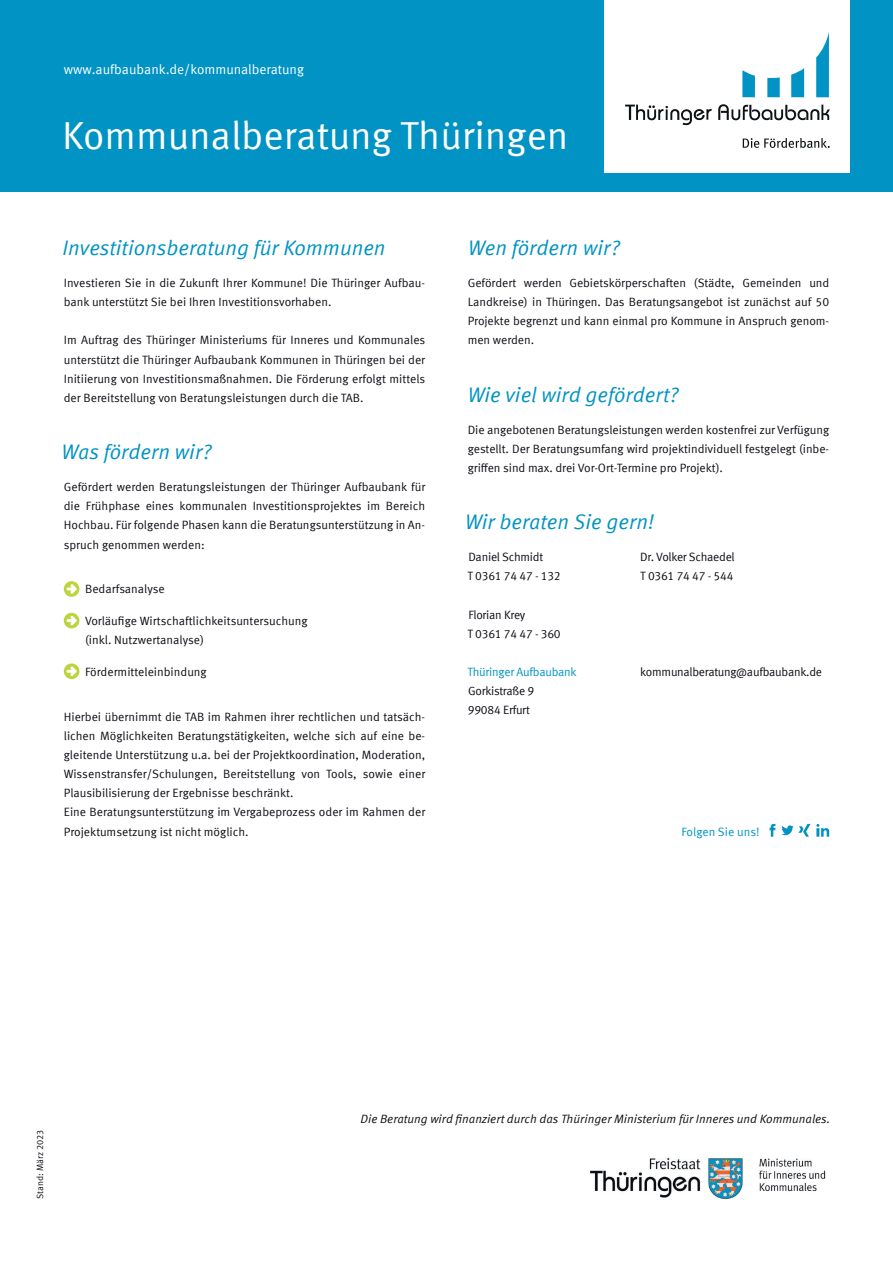
<style>
.page{position:relative;width:893px;height:1263px;background:#fff}
.page>*{position:absolute;margin:0;border:0;box-sizing:border-box;transform-origin:0 0}
.t1{font:39px "Meta Offc Norm";color:#fff}
.t2{font:21px "Meta Offc Norm Ita";color:#0093c3}
.t3{font:13.5px "Meta Offc Norm";color:#fff}
.t4{font:12px/19.2px "Meta Offc Norm";letter-spacing:-.005em;color:#0e0c14}
.t5{font:12px "Meta Offc Norm Ita";color:#0e0c14}
.t6{font:12px "Meta Offc Norm";letter-spacing:-.02em;color:#0093c3}
.t7{font:12px "Meta Offc Norm";color:#0093c3}
.t8{font:9px "Meta Offc Norm";color:#0e0c14}
.s1{font-family:"Meta Offc"}
</style>
<div class="page">
<div style="left:0;top:0;width:893px;height:191px;background:#0093c3"></div>
<div style="left:604px;top:0;width:246px;height:173px;background:#fff"></div>
<svg style="left:743px;top:138px;width:86px;height:10px"></svg>
<svg style="left:742px;top:70px;width:13px;height:27px"></svg>
<svg style="left:767px;top:77px;width:13px;height:20px"></svg>
<svg style="left:791px;top:68px;width:13px;height:29px"></svg>
<svg style="left:816px;top:32px;width:13px;height:65px"></svg>
<svg style="left:626px;top:104px;width:203px;height:21px"></svg>
<svg style="left:769px;top:824px;width:6px;height:13px"></svg>
<svg style="left:781px;top:824px;width:29px;height:13px"></svg>
<svg style="left:816px;top:824px;width:13px;height:13px"></svg>
<svg style="left:64px;top:581px;width:15px;height:16px"></svg>
<svg style="left:64px;top:613px;width:15px;height:15px"></svg>
<svg style="left:64px;top:663px;width:15px;height:16px"></svg>
<img style="left:589px;top:1157px;width:237px;height:42px">
<p class="t3" style="left:64px;top:61px;width:242px">www.aufbaubank.de/kommunalberatung</p>
<h1 class="t1" style="left:62px;top:113px;width:508px">Kommunalberatung Thüringen</h1>
<h2 class="t2" style="left:63px;top:236px;width:325px">Investitionsberatung für Kommunen</h2>
<h2 class="t2" style="left:468px;top:236px;width:153px">Wen fördern wir?</h2>
<p class="t4" style="left:64px;top:274px;width:363px">Investieren Sie in die Zukunft Ihrer Kommune! Die Thüringer Aufbau&shy;bank unterstützt Sie bei Ihren Investitionsvorhaben.</p>
<p class="t4" style="left:64px;top:331px;width:363px;text-align:justify">Im Auftrag des Thüringer Ministeriums für Inneres und Kommunales unterstützt die Thüringer Aufbaubank Kommunen in Thüringen bei der Initiierung von Investitionsmaßnahmen. Die Förderung erfolgt mittels der Bereitstellung von Beratungsleistungen durch die TAB.</p>
<h2 class="t2" style="left:61px;top:440px;width:152px">Was fördern wir?</h2>
<p class="t4" style="left:64px;top:478px;width:363px;text-align:justify">Gefördert werden Beratungsleistungen der Thüringer Aufbaubank für die Frühphase eines kommunalen Investitionsprojektes im Bereich Hochbau. Für folgende Phasen kann die Beratungsunterstützung in An&shy;spruch genommen werden:</p>
<p class="t4" style="left:85px;top:580px;width:81px">Bedarfsanalyse</p>
<p class="t4" style="left:85px;top:612px;width:224px">Vorläufige Wirtschaftlichkeitsuntersuchung (inkl. Nutzwertanalyse)</p>
<p class="t4" style="left:85px;top:663px;width:123px">Fördermitteleinbindung</p>
<p class="t4" style="left:64px;top:707px;width:363px">Hierbei übernimmt die TAB im Rahmen ihrer rechtlichen und tatsäch&shy;lichen Möglichkeiten Beratungstätigkeiten, welche sich auf eine be&shy;gleitende Unterstützung u.a. bei der Projektkoordination, Moderation, Wissenstransfer/Schulungen, Bereitstellung von Tools, sowie einer Plausibilisierung der Ergebnisse beschränkt.<br>Eine Beratungsunterstützung im Vergabeprozess oder im Rahmen der Projektumsetzung ist nicht möglich.</p>
<p class="t4" style="left:468px;top:273px;width:363px;text-align:justify">Gefördert werden Gebietskörperschaften (Städte, Gemeinden und Landkreise) in Thüringen. Das Beratungsangebot ist zunächst auf 50<br>Projekte begrenzt und kann einmal pro Kommune in Anspruch genom&shy;men werden.</p>
<h2 class="t2" style="left:468px;top:382px;width:213px">Wie viel wird gefördert?</h2>
<p class="t4" style="left:468px;top:420px;width:363px;text-align:justify">Die angebotenen Beratungsleistungen werden kostenfrei zur Verfügung gestellt. Der Beratungsumfang wird projektindividuell festgelegt (inbe&shy;griffen sind max. drei Vor-Ort-Termine pro Projekt).</p>
<h2 class="t2" style="left:465px;top:510px;width:191px">Wir beraten Sie gern!</h2>
<p class="t4" style="left:468px;top:548px;width:76px">Daniel Schmidt</p>
<p class="t4" style="left:640px;top:548px;width:96px">Dr. Volker Schaedel</p>
<p class="t4" style="left:468px;top:567px;width:95px">T 0361 74 47 - 132</p>
<p class="t4" style="left:640px;top:567px;width:95px">T 0361 74 47 - 544</p>
<p class="t4" style="left:468px;top:605px;width:95px">Florian Krey<br>T 0361 74 47 - 360</p>
<p class="t6" style="left:468px;top:665px;width:111px">Thüringer Aufbaubank</p>
<p class="t4" style="left:640px;top:663px;width:183px">kommunalberatung@aufbaubank.de</p>
<p class="t4" style="left:468px;top:682px;width:68px">Gorkistraße 9<br>99084 Erfurt</p>
<p class="t7" style="left:681px;top:824px;width:80px">Folgen Sie uns!</p>
<p class="t8" style="left:35px;top:1199px;width:71px;rotate:-90deg">Stand: <span class="s1">März</span> 202<span class="s1">3</span></p>
<p class="t5" style="left:361px;top:1111px;width:471px">Die Beratung wird finanziert durch das Thüringer Ministerium für Inneres und Kommunales.</p>
</div>
